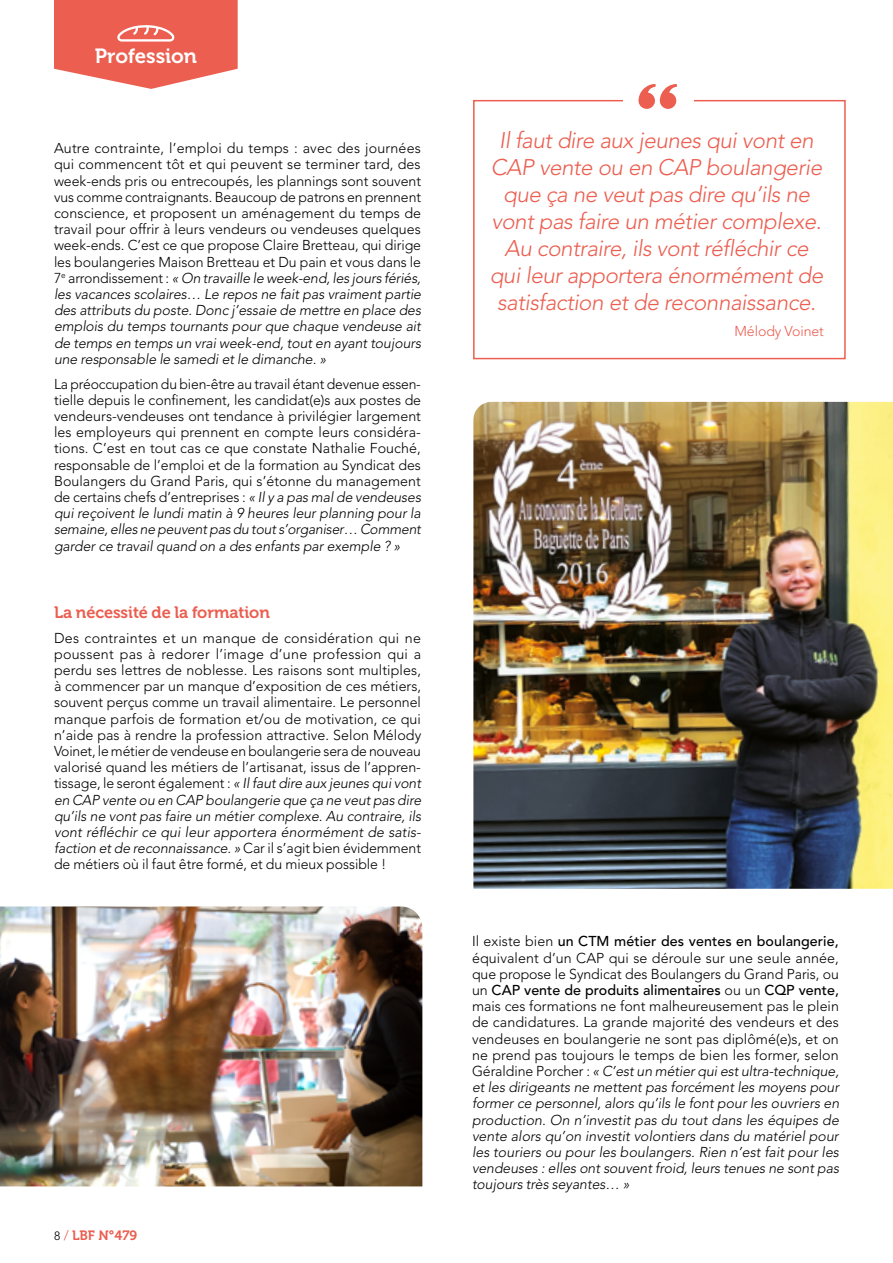
<style>
.page{position:relative;width:893px;height:1263px;background:#fff}
.page>*{position:absolute;margin:0;border:0;box-sizing:border-box;transform-origin:0 0}
.Citation{font:italic 300 22.5px/27px "Avenir LT Std";letter-spacing:-.02em;color:#eb5e50;text-align:center}
.t1{font:20.4px "Museo 700";letter-spacing:-.005em;color:#fff}
.Intertitre{font:16.5px "Museo 700";letter-spacing:-.005em;color:#eb5e50}
.Intertitre-2{font:300 14.25px/16.2px "Avenir LT Std";letter-spacing:-.005em;color:#000;text-align:justify}
.Intertitre-3{font:italic 300 14.25px/16.2px "Avenir LT Std";letter-spacing:-.005em;color:#000;text-align:justify}
.Intertitre-4{font:300 14.25px "Avenir LT Std";letter-spacing:-.005em;color:#eb5e50}
.t2{font:13.5px "Museo 700";letter-spacing:-.005em;color:#eb5e50}
.s1{font-style:italic}
.s2{font-family:"Avenir LT Std";font-weight:300;font-size:12px;color:#000}
.s3{font-family:"Avenir LT Std";font-weight:300}
.s4{font-style:normal}
.s5{font-weight:500;font-style:normal}
</style>
<div class="page">
<div style="left:473px;top:100px;width:373px;height:259px;border:2px solid #eb5e50"></div>
<img style="left:473px;top:402px;width:420px;height:487px">
<div style="left:623px;top:78px;width:70px;height:37px;background:#fff"></div>
<svg style="left:638px;top:84px;width:39px;height:25px"></svg>
<img style="left:0;top:906px;width:422px;height:280px">
<svg style="left:54px;top:0;width:184px;height:89px"></svg>
<h2 class="t1" style="left:95px;top:45px;width:104px">Profession</h2>
<p class="Intertitre-2" style="left:54px;top:140px;width:369px">Autre contrainte, l’emploi du temps : avec des journées qui commencent tôt et qui peuvent se terminer tard, des week-ends pris ou entrecoupés, les plannings sont souvent vus comme contraignants. Beaucoup de patrons en prennent conscience, et proposent un aménagement du temps de travail pour offrir à leurs vendeurs ou vendeuses quelques week-ends. C’est ce que propose Claire Bretteau, qui dirige les boulangeries Maison Bretteau et Du pain et vous dans le 7<sup>e</sup> arrondissement : <span class="s1">« On travaille le week-end, les jours fériés, les vacances scolaires… Le repos ne fait pas vraiment partie des attributs du poste. Donc j’essaie de mettre en place des emplois du temps tournants pour que chaque vendeuse ait de temps en temps un vrai week-end, tout en ayant toujours une responsable le samedi et le dimanche. »</span></p>
<p class="Intertitre-2" style="left:54px;top:376px;width:369px">La préoccupation du bien-être au travail étant devenue essen&shy;tielle depuis le confinement, les candidat(e)s aux postes de vendeurs-vendeuses ont tendance à privilégier largement les employeurs qui prennent en compte leurs considéra&shy;tions. C’est en tout cas ce que constate Nathalie Fouché, responsable de l’emploi et de la formation au Syndicat des Boulangers du Grand Paris, qui s’étonne du management de certains chefs d’entreprises : <span class="s1">« Il y a pas mal de vendeuses qui reçoivent le lundi matin à 9 heures leur planning pour la semaine, elles ne peuvent pas du tout s’organiser… Comment garder ce travail quand on a des enfants par exemple ? »</span></p>
<p class="Intertitre" style="left:54px;top:603px;width:217px">La nécessité de la formation</p>
<p class="Intertitre-2" style="left:54px;top:629px;width:369px">Des contraintes et un manque de considération qui ne poussent pas à redorer l’image d’une profession qui a perdu ses lettres de noblesse. Les raisons sont multiples, à commencer par un manque d’exposition de ces métiers, souvent perçus comme un travail alimentaire. Le personnel manque parfois de formation et/ou de motivation, ce qui n’aide pas à rendre la profession attractive. Selon Mélody Voinet, le métier de vendeuse en boulangerie sera de nouveau valorisé quand les métiers de l’artisanat, issus de l’appren&shy;tissage, le seront également : <span class="s1">« Il faut dire aux jeunes qui vont en CAP vente ou en CAP boulangerie que ça ne veut pas dire qu’ils ne vont pas faire un métier complexe. Au contraire, ils vont réfléchir ce qui leur apportera énormément de satis&shy;faction et de reconnaissance. »</span> Car il s’agit bien évidemment de métiers où il faut être formé, et du mieux possible !</p>
<p class="t2" style="left:54px;top:1227px;width:85px"><span class="s2">8</span> <span class="s3">/</span> LBF N°479</p>
<p class="Citation" style="left:490px;top:127px;width:335px">Il faut dire aux jeunes qui vont en CAP vente ou en CAP boulangerie que ça ne veut pas dire qu’ils ne vont pas faire un métier complexe.<br>Au contraire, ils vont réfléchir ce qui leur apportera énormément de satisfaction et de reconnaissance.</p>
<p class="Intertitre-4" style="left:734px;top:323px;width:91px">Mélody Voinet</p>
<p class="Intertitre-3" style="left:472px;top:933px;width:369px"><span class="s4">Il existe bien</span> <span class="s5">un CTM métier des ventes en boulangerie, </span><span class="s4">équivalent d’un CAP qui se déroule sur une seule année, que propose le Syndicat des Boulangers du Grand Paris, ou un</span> <span class="s5">CAP vente de produits alimentaires</span> <span class="s4">ou un</span> <span class="s5">CQP vente, </span><span class="s4">mais ces formations ne font malheureusement pas le plein de candidatures. La grande majorité des vendeurs et des vendeuses en boulangerie ne sont pas diplômé(e)s, et on ne prend pas toujours le temps de bien les former, selon Géraldine Porcher :</span> « C’est un métier qui est ultra-technique, et les dirigeants ne mettent pas forcément les moyens pour former ce personnel, alors qu’ils le font pour les ouvriers en production. On n’investit pas du tout dans les équipes de vente alors qu’on investit volontiers dans du matériel pour les touriers ou pour les boulangers. Rien n’est fait pour les vendeuses : elles ont souvent froid, leurs tenues ne sont pas toujours très seyantes… »</p>
</div>
